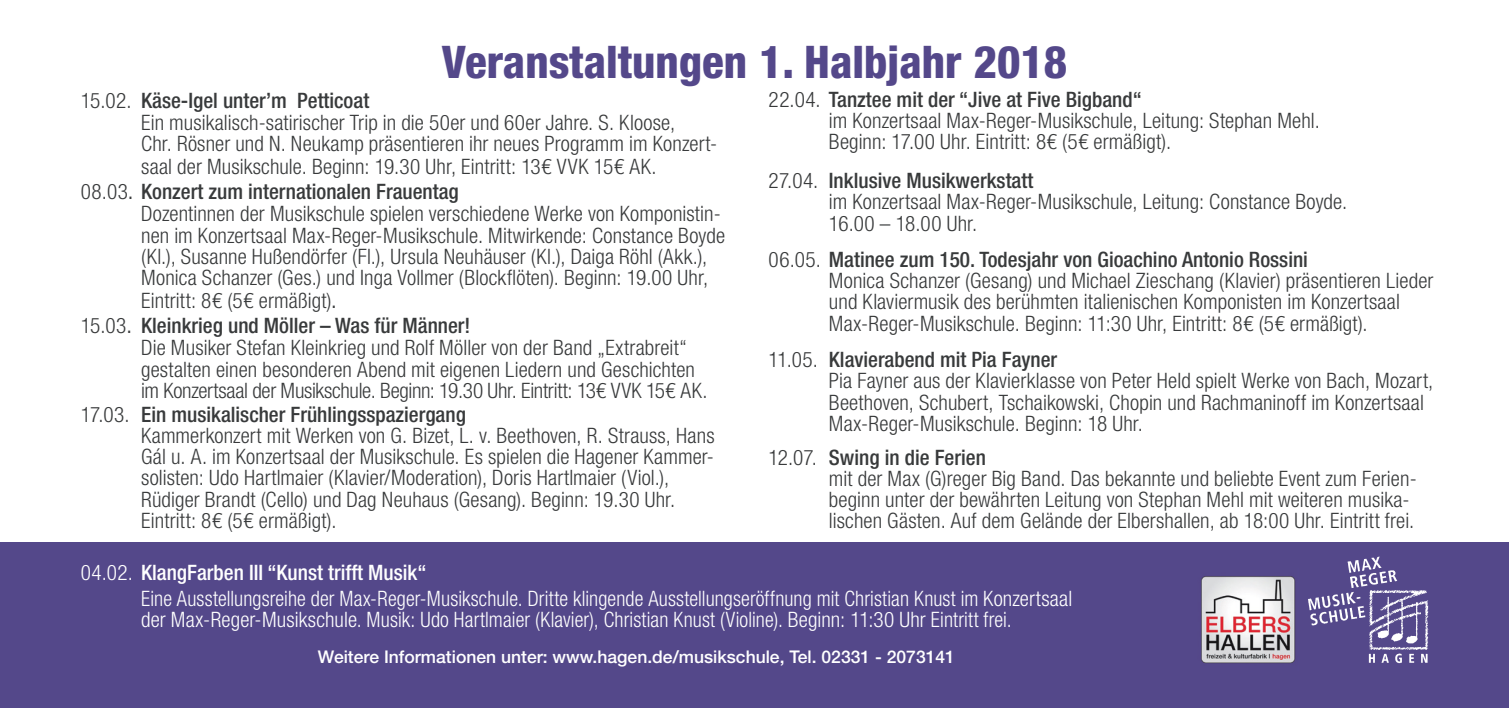
<style>
.page{position:relative;width:1509px;height:708px;background:#fff}
.page>*{position:absolute;margin:0;border:0;box-sizing:border-box;transform-origin:0 0}
.t1{font:800 condensed 45px "Helvetica Neue LT Pro";color:#54488a}
.t2{font:300 condensed 21.25px/21.2px "Helvetica Neue LT Pro";letter-spacing:.005em;color:#383a3b}
.t3{font:300 condensed 21.25px/26.2px "Helvetica Neue LT Pro";letter-spacing:.005em;color:#fff}
.t4{font:500 17.5px "Helvetica Neue LT Pro";color:#fff}
.s1{font-weight:500}
.s2{font-stretch:normal;font-size:22.5px}
</style>
<div class="page">
<div style="left:0;top:541px;width:1508px;height:166px;background:#54488a"></div>
<img style="left:1308px;top:556px;width:121px;height:106px">
<img style="left:1201px;top:576px;width:95px;height:88px">
<h1 class="t1" style="left:442px;top:34px;width:627px">Veranstaltungen 1. Halbjahr 2018</h1>
<p class="t2" style="left:828px;top:88px;width:492px;text-indent:-60px">22.04. <span class="s1">Tanztee mit der “Jive at Five Bigband“<br></span>im Konzertsaal Max-Reger-Musikschule, Leitung: Stephan Mehl.<br>Beginn: 17.00 Uhr. Eintritt: 8€ (5€ ermäßigt).</p>
<p class="t2" style="left:828px;top:170px;width:520px;text-indent:-60px">27.04. <span class="s1">Inklusive Musikwerkstatt<br></span>im Konzertsaal Max-Reger-Musikschule, Leitung: Constance Boyde.<br>16.00 – 18.00 Uhr.</p>
<p class="t2" style="left:828px;top:248px;width:606px;text-indent:-60px">06.05. <span class="s1">Matinee zum 150. Todesjahr von Gioachino Antonio Rossini<br></span>Monica Schanzer (Gesang) und Michael Zieschang (Klavier) präsentieren Lieder und Klaviermusik des berühmten italienischen Komponisten im Konzertsaal Max-Reger-Musikschule. Beginn: 11:30 Uhr, Eintritt: 8€ (5€ ermäßigt).</p>
<p class="t2" style="left:828px;top:348px;width:606px;text-indent:-60px">11.05. <span class="s1">Klavierabend mit Pia Fayner<br></span>Pia Fayner aus der Klavierklasse von Peter Held spielt Werke von Bach, Mozart, Beethoven, Schubert, Tschaikowski, Chopin und Rachmaninoff im Konzertsaal Max-Reger-Musikschule. Beginn: 18 Uhr.</p>
<p class="t2" style="left:828px;top:446px;width:589px;text-indent:-60px">12.07. <span class="s1">Swing in die Ferien<br></span>mit der Max (G)reger Big Band. Das bekannte und beliebte Event zum Ferien&shy;beginn unter der bewährten Leitung von Stephan Mehl mit weiteren musika&shy;lischen Gästen. Auf dem Gelände der Elbershallen, ab 18:00 Uhr. Eintritt frei.</p>
<p class="t3" style="left:141px;top:559px;width:932px;text-indent:-60px">04.02. <span class="s1">KlangFarben III “Kunst trifft Musik“<br></span>Eine Ausstellungsreihe der Max-Reger-Musikschule. Dritte klingende Ausstellungseröffnung mit Christian Knust im Konzertsaal</p>
<p class="t3" style="left:141px;top:606px;width:872px">der Max-Reger-Musikschule. Musik: Udo Hartlmaier (Klavier), Christian Knust (Violine). Beginn: 11:30 Uhr Eintritt frei.</p>
<p class="t2" style="left:141px;top:89px;width:577px;line-height:22px;text-indent:-60px">15.02. <span class="s1">Käse-Igel unter’m Petticoat<br></span>Ein musikalisch-satirischer Trip in die 50er und 60er Jahre. S. Kloose,<br>Chr. Rösner und N. Neukamp präsentieren ihr neues Programm im Konzert&shy;saal der Musikschule. Beginn: 19.30 Uhr, Eintritt: 13€ VVK 15€ AK.</p>
<p class="t2" style="left:141px;top:180px;width:585px;text-indent:-60px">08.03<span class="s2">.</span> <span class="s1">Konzert zum internationalen Frauentag<br></span>Dozentinnen der Musikschule spielen verschiedene Werke von Komponistin&shy;nen im Konzertsaal Max-Reger-Musikschule. Mitwirkende: Constance Boyde (Kl.), Susanne Hußendörfer (Fl.), Ursula Neuhäuser (Kl.), Daiga Röhl (Akk.), Monica Schanzer (Ges.) und Inga Vollmer (Blockflöten). Beginn: 19.00 Uhr, Eintritt: 8€ (5€ ermäßigt)<span class="s2">.</span></p>
<p class="t2" style="left:141px;top:314px;width:568px;text-indent:-60px">15.03<span class="s2">.</span> <span class="s1">Kleinkrieg und Möller – Was für Männer!<br></span>Die Musiker Stefan Kleinkrieg und Rolf Möller von der Band „Extrabreit“ gestalten einen besonderen Abend mit eigenen Liedern und Geschichten im Konzertsaal der Musikschule. Beginn: 19.30 Uhr. Eintritt: 13€ VVK 15€ AK.</p>
<p class="t2" style="left:141px;top:403px;width:575px;text-indent:-60px">17.03. <span class="s1">Ein musikalischer Frühlingsspaziergang<br></span>Kammerkonzert mit Werken von G. Bizet, L. v. Beethoven, R. Strauss, Hans Gál u. A. im Konzertsaal der Musikschule. Es spielen die Hagener Kammer&shy;solisten: Udo Hartlmaier (Klavier/Moderation), Doris Hartlmaier (Viol.), Rüdiger Brandt (Cello) und Dag Neuhaus (Gesang). Beginn: 19.30 Uhr.<br>Eintritt: 8€ (5€ ermäßigt).</p>
<p class="t4" style="left:318px;top:645px;width:638px">Weitere Informationen unter: www.hagen.de/musikschule, Tel. 02331 - 2073141</p>
</div>
